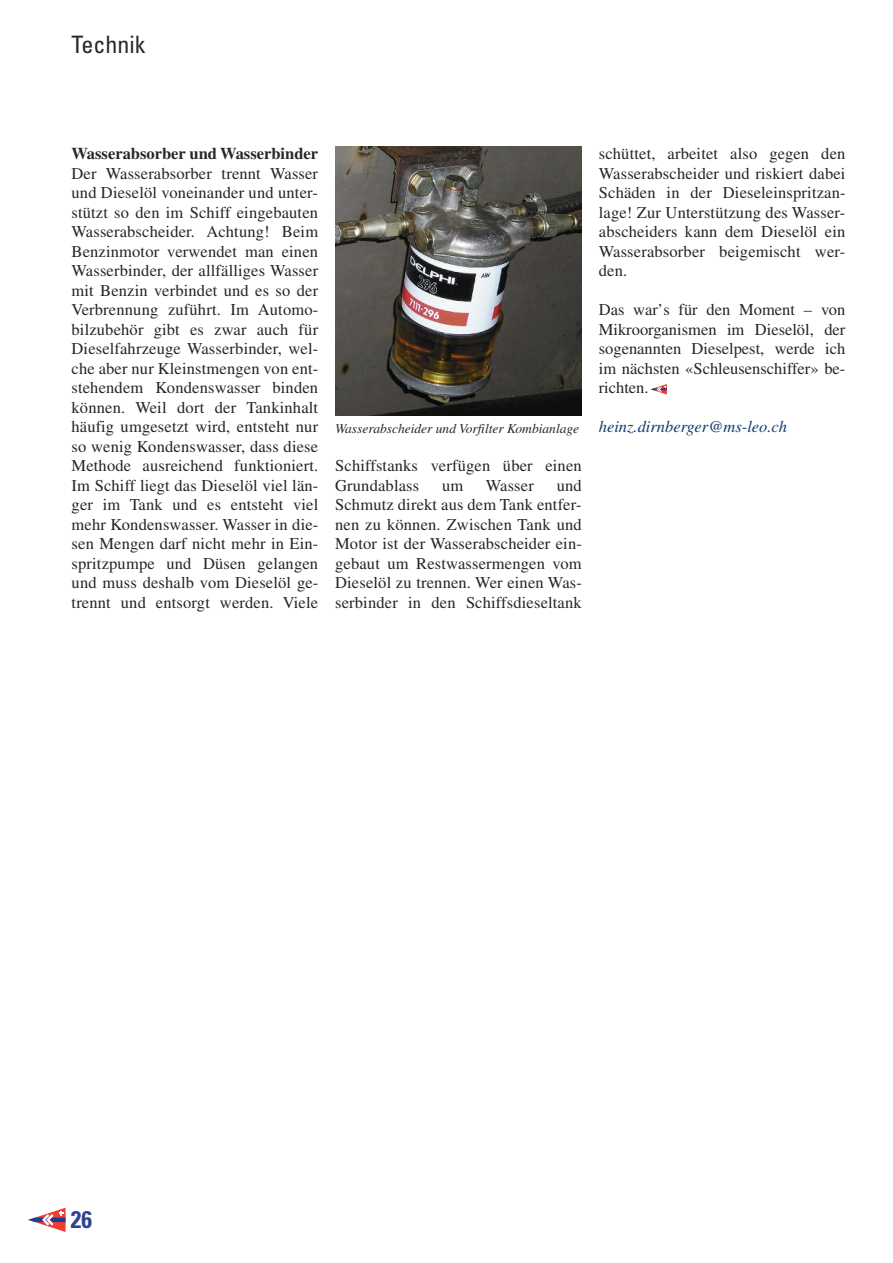
<style>
.page{position:relative;width:893px;height:1263px;background:#fff}
.page>*{position:absolute;margin:0;border:0;box-sizing:border-box;transform-origin:0 0}
.t1{font:condensed 24px "Univers LT";color:#272627}
.t2{font:700 condensed 24px "Univers LT";color:#2f4291}
.t3{font:16.5px/19.5px "Times LT";letter-spacing:.01em;color:#272627;text-align:justify}
.t4{font:700 16.5px "Times LT";color:#272627}
.t5{font:italic 16.5px "Times LT";color:#0f3c6b}
.t6{font:italic 13.5px "Times LT";color:#272627}
</style>
<div class="page">
<svg style="left:28px;top:1208px;width:38px;height:24px"></svg>
<svg style="left:651px;top:384px;width:16px;height:11px"></svg>
<img style="left:335px;top:147px;width:247px;height:268px">
<h1 class="t1" style="left:72px;top:29px;width:76px">Technik</h1>
<h1 class="t1" style="left:106px;top:29px;width:13px">h</h1>
<p class="t4" style="left:72px;top:144px;width:248px">Wasserabsorber und Wasserbinder</p>
<p class="t3" style="left:71px;top:163px;width:248px">Der Wasserabsorber trennt Wasser und Dieselöl voneinander und unter&shy;stützt so den im Schiff eingebauten Wasserabscheider. Achtung! Beim Benzinmotor verwendet man einen Wasserbinder, der allfälliges Wasser mit Benzin verbindet und es so der Verbrennung zuführt. Im Automo&shy;bilzubehör gibt es zwar auch für Dieselfahrzeuge Wasserbinder, wel&shy;che aber nur Kleinstmengen von ent&shy;stehendem Kondenswasser binden können. Weil dort der Tankinhalt häufig umgesetzt wird, entsteht nur so wenig Kondenswasser, dass diese Methode ausreichend funktioniert.<br>Im Schiff liegt das Dieselöl viel län&shy;ger im Tank und es entsteht viel mehr Kondenswasser. Wasser in die&shy;sen Mengen darf nicht mehr in Ein&shy;spritzpumpe und Düsen gelangen und muss deshalb vom Dieselöl ge&shy;trennt und entsorgt werden. Viele</p>
<p class="t3" style="left:72px;top:417px;width:10px">h</p>
<p class="t6" style="left:335px;top:420px;width:245px">Wasserabscheider und Vorfilter Kombianlage</p>
<p class="t3" style="left:335px;top:456px;width:248px">Schiffstanks verfügen über einen<br>Grundablass</p>
<p class="t3" style="left:335px;top:475px;width:248px;text-indent:222px">und Schmutz direkt aus dem Tank entfer&shy;nen zu können. Zwischen Tank und Motor ist der Wasserabscheider ein&shy;gebaut um Restwassermengen vom Dieselöl zu trennen. Wer einen Was&shy;serbinder in den Schiffsdieseltank</p>
<p class="t3" style="left:442px;top:475px;width:23px">um</p>
<p class="t3" style="left:486px;top:475px;width:50px">Wasser</p>
<p class="t3" style="left:599px;top:144px;width:248px">schüttet, arbeitet also gegen den Wasserabscheider und riskiert dabei Schäden in der Dieseleinspritzan&shy;lage! Zur Unterstützung des Wasser&shy;abscheiders kann dem Dieselöl ein Wasserabsorber beigemischt wer&shy;den.</p>
<p class="t3" style="left:599px;top:300px;width:248px">Das war’s für den Moment – von Mikroorganismen im Dieselöl, der sogenannten Dieselpest, werde ich im nächsten «Schleusenschiffer» be&shy;richten.</p>
<p class="t5" style="left:599px;top:417px;width:190px">heinz.dirnberger@ms-leo.ch</p>
<h1 class="t2" style="left:71px;top:1204px;width:23px">26</h1>
</div>
